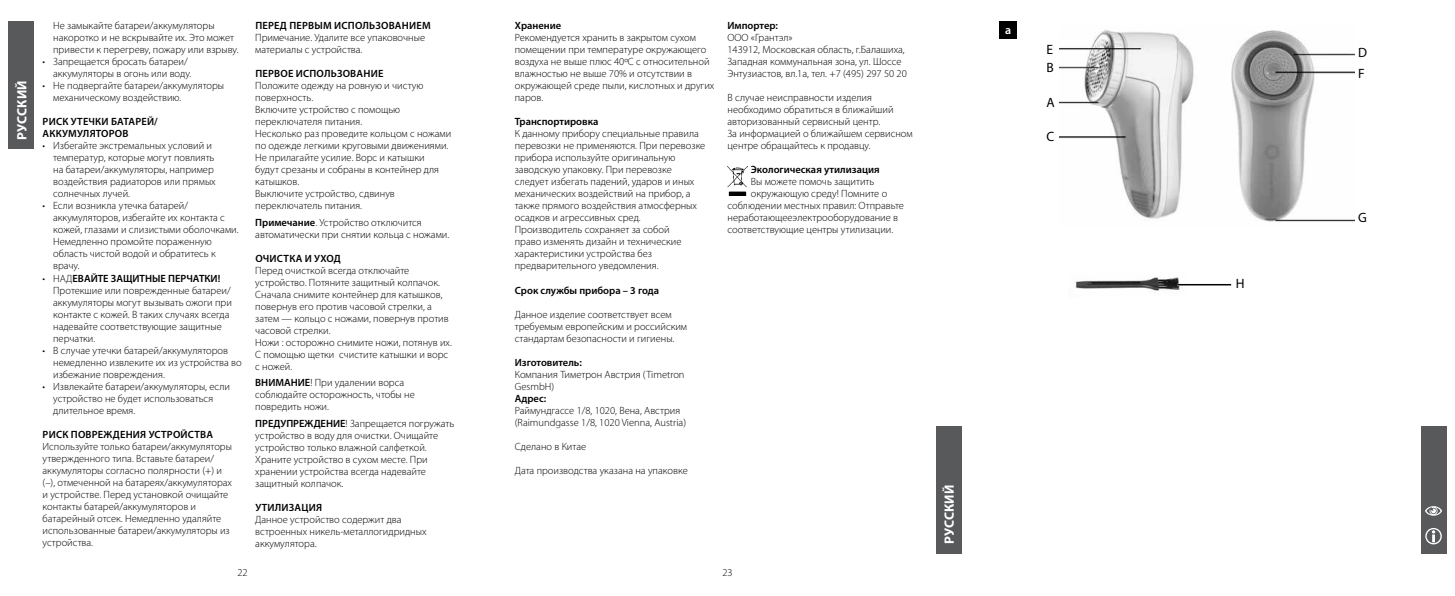
<style>
.page{position:relative;width:1455px;height:596px;background:#fff}
.page>*{position:absolute;margin:0;border:0;box-sizing:border-box;transform-origin:0 0}
.t1{font:700 13.5px "Myriad Pro";letter-spacing:.015em;color:#fff}
.t2{font:13.5px "Myriad Pro";color:#000}
.t3{font:600 12px "Myriad Pro";color:#fff}
.t4{font:300 10.5px/12px "Myriad Pro";color:#000}
.t5{font:600 10.5px/12px "Myriad Pro";letter-spacing:.015em;color:#000}
.s1{font-weight:600}
</style>
<div class="page">
<div style="left:9px;top:21px;width:25px;height:128px;background:#58595b"></div>
<img style="left:727px;top:166px;width:20px;height:30px">
<div style="left:935px;top:425px;width:26px;height:128px;background:#58595b"></div>
<div style="left:1420px;top:425px;width:26px;height:128px;background:#58595b"></div>
<svg style="left:1425px;top:528px;width:16px;height:16px"></svg>
<svg style="left:1425px;top:506px;width:16px;height:9px"></svg>
<img style="left:1059px;top:30px;width:295px;height:192px">
<div style="left:999px;top:21px;width:17px;height:17px;background:#000"></div>
<img style="left:1075px;top:277px;width:112px;height:14px">
<hr style="left:1177px;top:283px;width:53px;height:2px;background:#fff">
<hr style="left:1177px;top:284px;width:53px;height:1px;background:#000">
<p class="t1" style="left:13px;top:140px;width:61px;rotate:-90deg">РУССКИЙ</p>
<p class="t4" style="left:53px;top:20px;width:187px">Не замыкайте батареи/аккумуляторы накоротко и не вскрывайте их. Это может привести к перегреву, пожару или взрыву.</p>
<p class="t4" style="left:53px;top:56px;width:140px;text-indent:-11px">• Запрещается бросать батареи/ аккумуляторы в огонь или воду.</p>
<p class="t4" style="left:53px;top:80px;width:172px;text-indent:-11px">• Не подвергайте батареи/аккумуляторы механическому воздействию.</p>
<p class="t5" style="left:43px;top:115px;width:117px">РИСК УТЕЧКИ БАТАРЕЙ/<br>АККУМУЛЯТОРОВ</p>
<p class="t4" style="left:53px;top:140px;width:164px;text-indent:-11px">• Избегайте экстремальных условий и температур, которые могут повлиять на батареи/аккумуляторы, например воздействия радиаторов или прямых солнечных лучей.</p>
<p class="t4" style="left:53px;top:200px;width:187px;text-indent:-11px">• Если возникла утечка батарей/ аккумуляторов, избегайте их контакта с кожей, глазами и слизистыми оболочками.<br>Немедленно промойте пораженную область чистой водой и обратитесь к врачу.</p>
<p class="t4" style="left:53px;top:272px;width:180px;text-indent:-11px">• НАД<span class="s1">ЕВАЙТЕ ЗАЩИТНЫЕ ПЕРЧАТКИ!<br></span>Протекшие или поврежденные батареи/ аккумуляторы могут вызывать ожоги при контакте с кожей. В таких случаях всегда надевайте соответствующие защитные перчатки.</p>
<p class="t4" style="left:53px;top:344px;width:190px;text-indent:-11px">• В случае утечки батарей/аккумуляторов немедленно извлеките их из устройства во избежание повреждения.</p>
<p class="t4" style="left:53px;top:380px;width:178px;text-indent:-11px">• Извлекайте батареи/аккумуляторы, если устройство не будет использоваться длительное время.</p>
<p class="t5" style="left:43px;top:427px;width:172px">РИСК ПОВРЕЖДЕНИЯ УСТРОЙСТВА</p>
<p class="t4" style="left:43px;top:440px;width:191px">Используйте только батареи/аккумуляторы утвержденного типа. Вставьте батареи/ аккумуляторы согласно полярности (+) и (–), отмеченной на батареях/аккумуляторах и устройстве. Перед установкой очищайте контакты батарей/аккумуляторов и батарейный отсек. Немедленно удаляйте использованные батареи/аккумуляторы из устройства.</p>
<p class="t4" style="left:237px;top:566px;width:12px">22</p>
<p class="t5" style="left:255px;top:19px;width:177px">ПЕРЕД ПЕРВЫМ ИСПОЛЬЗОВАНИЕМ</p>
<p class="t4" style="left:255px;top:32px;width:171px">Примечание. Удалите все упаковочные материалы с устройства.</p>
<p class="t5" style="left:255px;top:67px;width:129px">ПЕРВОЕ ИСПОЛЬЗОВАНИЕ</p>
<p class="t4" style="left:255px;top:80px;width:197px">Положите одежду на ровную и чистую поверхность.<br>Включите устройство с помощью переключателя питания.<br>Несколько раз проведите кольцом с ножами по одежде легкими круговыми движениями.<br>Не прилагайте усилие. Ворс и катышки<br>будут срезаны и собраны в контейнер для катышков.<br>Выключите устройство, сдвинув переключатель питания.</p>
<p class="t4" style="left:255px;top:216px;width:195px"><span class="s1">Примечание</span>. Устройство отключится автоматически при снятии кольца с ножами.</p>
<p class="t5" style="left:255px;top:252px;width:87px">ОЧИСТКА И УХОД</p>
<p class="t4" style="left:255px;top:264px;width:198px">Перед очисткой всегда отключайте устройство. Потяните защитный колпачок.<br>Сначала снимите контейнер для катышков, повернув его против часовой стрелки, а затем — кольцо с ножами, повернув против часовой стрелки.<br>Ножи : осторожно снимите ножи, потянув их.<br>С помощью щетки счистите катышки и ворс с ножей.</p>
<p class="t4" style="left:255px;top:376px;width:161px"><span class="s1">ВНИМАНИЕ</span>! При удалении ворса соблюдайте осторожность, чтобы не повредить ножи.</p>
<p class="t4" style="left:255px;top:417px;width:201px"><span class="s1">ПРЕДУПРЕЖДЕНИЕ</span>! Запрещается погружать устройство в воду для очистки. Очищайте устройство только влажной салфеткой.<br>Храните устройство в сухом месте. При хранении устройства всегда надевайте защитный колпачок.</p>
<p class="t5" style="left:255px;top:500px;width:68px">УТИЛИЗАЦИЯ</p>
<p class="t4" style="left:255px;top:513px;width:173px">Данное устройство содержит два встроенных никель-металлогидридных аккумулятора.</p>
<p class="t5" style="left:514px;top:19px;width:48px">Хранение</p>
<p class="t4" style="left:514px;top:32px;width:201px">Рекомендуется хранить в закрытом сухом помещении при температуре окружающего воздуха не выше плюс 40ºС с относительной влажностью не выше 70% и отсутствии в окружающей среде пыли, кислотных и других паров.</p>
<p class="t5" style="left:514px;top:115px;width:85px">Транспортировка</p>
<p class="t4" style="left:514px;top:128px;width:192px">К данному прибору специальные правила перевозки не применяются. При перевозке прибора используйте оригинальную заводскую упаковку. При перевозке следует избегать падений, ударов и иных механических воздействий на прибор, а также прямого воздействия атмосферных осадков и агрессивных сред.<br>Производитель сохраняет за собой<br>право изменять дизайн и технические характеристики устройства без предварительного уведомления.</p>
<p class="t5" style="left:514px;top:283px;width:146px">Срок службы прибора – 3 года</p>
<p class="t4" style="left:514px;top:308px;width:174px">Данное изделие соответствует всем требуемым европейским и российским стандартам безопасности и гигиены.</p>
<p class="t5" style="left:514px;top:355px;width:69px">Изготовитель:</p>
<p class="t4" style="left:514px;top:368px;width:171px">Компания Тиметрон Австрия (Timetron<br>GesmbH)</p>
<p class="t5" style="left:514px;top:391px;width:33px">Адрес:</p>
<p class="t4" style="left:514px;top:404px;width:173px">Раймундгассе 1/8, 1020, Вена, Австрия (Raimundgasse 1/8, 1020 Vienna, Austria)</p>
<p class="t4" style="left:514px;top:440px;width:73px">Сделано в Китае</p>
<p class="t4" style="left:514px;top:464px;width:174px">Дата производства указана на упаковке</p>
<p class="t5" style="left:727px;top:19px;width:52px">Импортер:</p>
<p class="t4" style="left:727px;top:32px;width:181px">ООО «Грантэл»<br>143912, Московская область, г.Балашиха, Западная коммунальная зона, ул. Шоссе Энтузиастов, вл.1а, тел. +7 (495) 297 50 20</p>
<p class="t4" style="left:727px;top:92px;width:187px">В случае неисправности изделия необходимо обратиться в ближайший авторизованный сервисный центр.<br>За информацией о ближайшем сервисном центре обращайтесь к продавцу.</p>
<p class="t5" style="left:750px;top:163px;width:130px">Экологическая утилизация</p>
<p class="t4" style="left:750px;top:176px;width:125px">Вы можете помочь защитить</p>
<p class="t4" style="left:750px;top:188px;width:138px">окружающую среду! Помните о</p>
<p class="t4" style="left:727px;top:200px;width:178px">соблюдении местных правил: Отправьте</p>
<p class="t4" style="left:727px;top:212px;width:172px">неработающееэлектрооборудование в</p>
<p class="t4" style="left:727px;top:224px;width:167px">соответствующие центры утилизации.</p>
<p class="t4" style="left:722px;top:566px;width:12px">23</p>
<p class="t1" style="left:940px;top:544px;width:61px;rotate:-90deg">РУССКИЙ</p>
<p class="t3" style="left:1005px;top:22px;width:8px">a</p>
<p class="t2" style="left:1046px;top:41px;width:8px">E</p>
<p class="t2" style="left:1357px;top:44px;width:10px">D</p>
<p class="t2" style="left:1046px;top:59px;width:9px">B</p>
<p class="t2" style="left:1046px;top:94px;width:10px">A</p>
<p class="t2" style="left:1046px;top:128px;width:9px">C</p>
<p class="t2" style="left:1357px;top:65px;width:8px">F</p>
<p class="t2" style="left:1235px;top:275px;width:10px">H</p>
<p class="t2" style="left:1357px;top:208px;width:10px">G</p>
</div>
